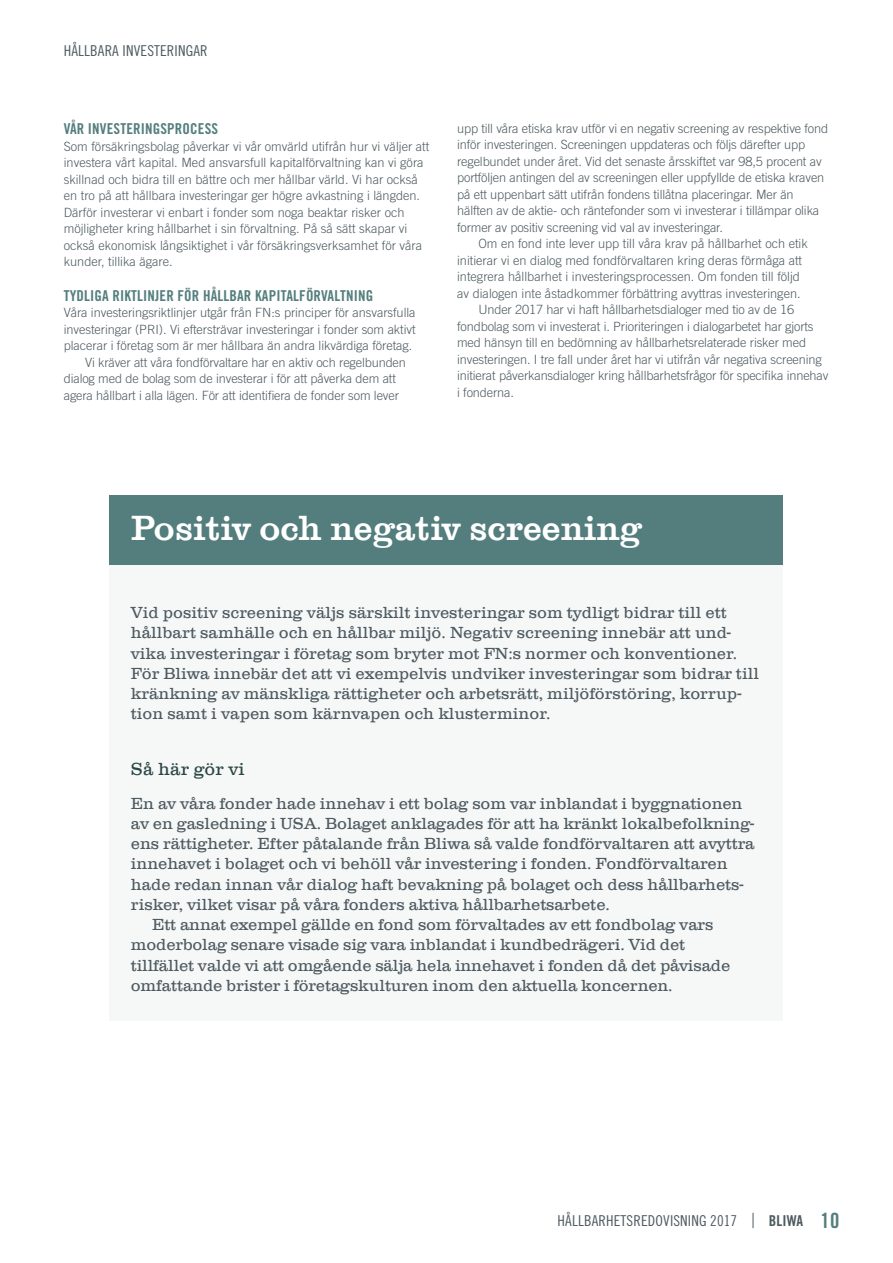
<style>
.page{position:relative;width:893px;height:1263px;background:#fff}
.page>*{position:absolute;margin:0;border:0;box-sizing:border-box;transform-origin:0 0}
.t1{font:500 36px "Clarendon Com";color:#fff}
.t2{font:300 18px "Clarendon Com";letter-spacing:.01em;color:#2b4745}
.t3{font:300 16.5px/20.2px "Clarendon Com";letter-spacing:-.005em;color:#4e5b61}
.t4{font:15px "Trade Gothic LT Std Bd Cn 20";letter-spacing:.01em;color:#547e7d}
.t5{font:15px "Trade Gothic LT Std Cn 18";letter-spacing:.01em;color:#4e5b61}
.t6{font:15px "Trade Gothic LT Std Bd Cn 20";letter-spacing:.01em;color:#4e5b61}
.t7{font:300 12.75px/16.5px "Trade Gothic LT Std";letter-spacing:-.01em;color:#4e5b61}
.s1{font-size:21px;color:#547e7d}
</style>
<div class="page">
<div style="left:110px;top:564px;width:673px;height:177px;background:#f6f7f7"></div>
<div style="left:110px;top:776px;width:673px;height:245px;background:#f6f7f7"></div>
<div style="left:110px;top:495px;width:673px;height:69px;background:#547e7d"></div>
<div style="left:110px;top:741px;width:673px;height:35px;background:#f6f7f7"></div>
<svg style="left:753px;top:1213px;width:1px;height:15px"></svg>
<p class="t5" style="left:64px;top:41px;width:145px">HÅLLBARA INVESTERINGAR</p>
<p class="t4" style="left:64px;top:120px;width:156px">VÅR INVESTERINGSPROCESS</p>
<p class="t7" style="left:64px;top:138px;width:367px">Som försäkringsbolag påverkar vi vår omvärld utifrån hur vi väljer att investera vårt kapital. Med ansvarsfull kapitalförvaltning kan vi göra skillnad och bidra till en bättre och mer hållbar värld. Vi har också en tro på att hållbara investeringar ger högre avkastning i längden.<br>Därför investerar vi enbart i fonder som noga beaktar risker och möjligheter kring hållbarhet i sin förvaltning. På så sätt skapar vi också ekonomisk långsiktighet i vår försäkringsverksamhet för våra kunder, tillika ägare.</p>
<p class="t4" style="left:64px;top:286px;width:311px">TYDLIGA RIKTLINJER FÖR HÅLLBAR KAPITALFÖRVALTNING</p>
<p class="t7" style="left:64px;top:304px;width:353px">Våra investeringsriktlinjer utgår från FN:s principer för ansvarsfulla</p>
<p class="t7" style="left:64px;top:321px;width:353px">investeringar (PRI). Vi eftersträvar investeringar i fonder som aktivt</p>
<p class="t7" style="left:64px;top:337px;width:350px">placerar i företag som är mer hållbara än andra likvärdiga företag.</p>
<p class="t7" style="left:85px;top:354px;width:322px">Vi kräver att våra fondförvaltare har en aktiv och regelbunden</p>
<p class="t7" style="left:64px;top:370px;width:334px">dialog med de bolag som de investerar i för att påverka dem att</p>
<p class="t7" style="left:64px;top:387px;width:337px">agera hållbart i alla lägen. För att identifiera de fonder som lever</p>
<p class="t7" style="left:457px;top:120px;width:373px">upp till våra etiska krav utför vi en negativ screening av respektive fond</p>
<p class="t7" style="left:457px;top:136px;width:350px">inför investeringen. Screeningen uppdateras och följs därefter upp</p>
<p class="t7" style="left:457px;top:153px;width:366px">regelbundet under året. Vid det senaste årsskiftet var 98,5 procent av</p>
<p class="t7" style="left:457px;top:169px;width:369px">portföljen antingen del av screeningen eller uppfyllde de etiska kraven</p>
<p class="t7" style="left:457px;top:186px;width:338px">på ett uppenbart sätt utifrån fondens tillåtna placeringar. Mer än</p>
<p class="t7" style="left:457px;top:202px;width:364px">hälften av de aktie- och räntefonder som vi investerar i tillämpar olika</p>
<p class="t7" style="left:457px;top:219px;width:267px">former av positiv screening vid val av investeringar.</p>
<p class="t7" style="left:478px;top:235px;width:331px">Om en fond inte lever upp till våra krav på hållbarhet och etik</p>
<p class="t7" style="left:457px;top:252px;width:346px">initierar vi en dialog med fondförvaltaren kring deras förmåga att</p>
<p class="t7" style="left:457px;top:268px;width:344px">integrera hållbarhet i investeringsprocessen. Om fonden till följd</p>
<p class="t7" style="left:457px;top:285px;width:345px">av dialogen inte åstadkommer förbättring avyttras investeringen.</p>
<p class="t7" style="left:478px;top:301px;width:317px">Under 2017 har vi haft hållbarhetsdialoger med tio av de 16</p>
<p class="t7" style="left:457px;top:318px;width:358px">fondbolag som vi investerat i. Prioriteringen i dialogarbetet har gjorts</p>
<p class="t7" style="left:457px;top:334px;width:350px">med hänsyn till en bedömning av hållbarhetsrelaterade risker med</p>
<p class="t7" style="left:457px;top:351px;width:366px">investeringen. I tre fall under året har vi utifrån vår negativa screening</p>
<p class="t7" style="left:457px;top:367px;width:373px">initierat påverkansdialoger kring hållbarhetsfrågor för specifika innehav</p>
<p class="t7" style="left:457px;top:384px;width:58px">i fonderna.</p>
<h1 class="t1" style="left:131px;top:508px;width:512px">Positiv och negativ screening</h1>
<p class="t3" style="left:131px;top:602px;width:629px">Vid positiv screening väljs särskilt investeringar som tydligt bidrar till ett hållbart samhälle och en hållbar miljö. Negativ screening innebär att und&shy;vika investeringar i företag som bryter mot FN:s normer och konventioner.<br>För Bliwa innebär det att vi exempelvis undviker investeringar som bidrar till kränkning av mänskliga rättigheter och arbetsrätt, miljöförstöring, korrup&shy;tion samt i vapen som kärnvapen och klusterminor.</p>
<h2 class="t2" style="left:131px;top:758px;width:115px">Så här gör vi</h2>
<p class="t3" style="left:131px;top:793px;width:613px">En av våra fonder hade innehav i ett bolag som var inblandat i byggnationen</p>
<p class="t3" style="left:131px;top:813px;width:625px">av en gasledning i USA. Bolaget anklagades för att ha kränkt lokalbefolkning-</p>
<p class="t3" style="left:131px;top:833px;width:625px">ens rättigheter. Efter påtalande från Bliwa så valde fondförvaltaren att avyttra</p>
<p class="t3" style="left:131px;top:853px;width:598px">innehavet i bolaget och vi behöll vår investering i fonden. Fondförvaltaren</p>
<p class="t3" style="left:131px;top:874px;width:614px">hade redan innan vår dialog haft bevakning på bolaget och dess hållbarhets-</p>
<p class="t3" style="left:131px;top:894px;width:480px">risker, vilket visar på våra fonders aktiva hållbarhetsarbete.</p>
<p class="t3" style="left:152px;top:914px;width:563px">Ett annat exempel gällde en fond som förvaltades av ett fondbolag vars</p>
<p class="t3" style="left:131px;top:934px;width:556px">moderbolag senare visade sig vara inblandat i kundbedrägeri. Vid det</p>
<p class="t3" style="left:131px;top:955px;width:601px">tillfället valde vi att omgående sälja hela innehavet i fonden då det påvisade</p>
<p class="t3" style="left:131px;top:975px;width:543px">omfattande brister i företagskulturen inom den aktuella koncernen.</p>
<p class="t5" style="left:558px;top:1211px;width:181px">HÅLLBARHETSREDOVISNING 2017</p>
<p class="t6" style="left:769px;top:1211px;width:72px">BLIWA <span class="s1">10</span></p>
</div>
